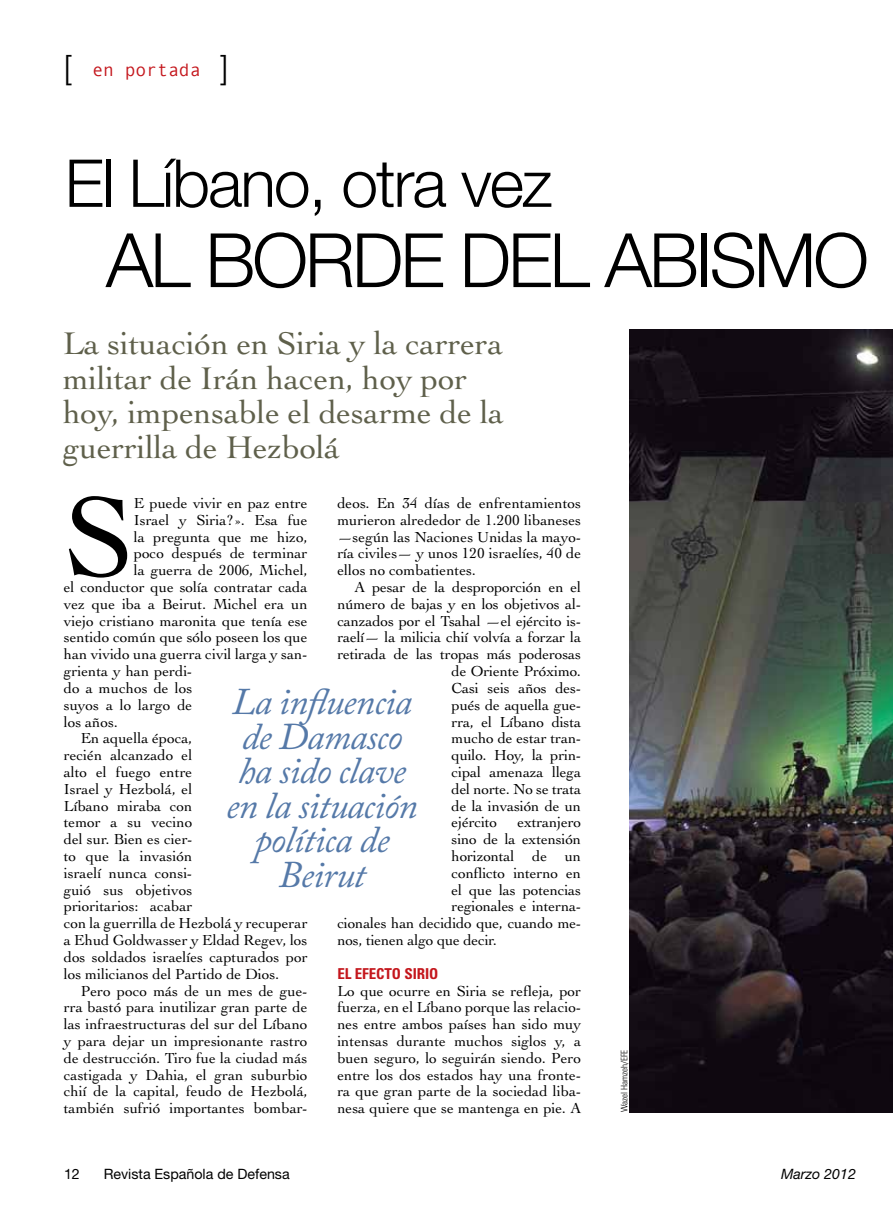
<style>
.page{position:relative;width:893px;height:1217px;background:#fff}
.page>*{position:absolute;margin:0;border:0;box-sizing:border-box;transform-origin:0 0}
.t1{font:118.05px "Cochin";color:#000}
.t2{font:300 75px "Helvetica Neue";letter-spacing:-.04em;color:#000}
.t3{font:300 66px "Helvetica Neue";letter-spacing:-.03em;color:#000}
.t4{font:italic 37.5px/34.5px "Adobe Caslon Pro";letter-spacing:-.02em;color:#5579a8;text-align:center}
.t5{font:33px/34.5px "Cochin";letter-spacing:-.005em;color:#5f604b}
.t6{font:18px "Monotypecom";color:#c4161c}
.t7{font:15.3px/16.8px "Cochin";color:#000;text-align:justify}
.t8{font:700 condensed 15px "Univers";letter-spacing:-.005em;color:#c4161c}
.t9{font:14.25px "Helvetica Neue";color:#000}
.t10{font:italic 14.25px "Helvetica Neue";color:#000}
.t11{font:300 condensed 9px "Univers";letter-spacing:-.005em;color:#000}
.s1{font-family:"Helvetica Neue";font-weight:300;font-size:33px;color:#000}
</style>
<div class="page">
<img style="left:630px;top:329px;width:263px;height:782px">
<p class="t6" style="left:64px;top:59px;width:166px"><span class="s1">[</span> en portada <span class="s1">]</span></p>
<h3 class="t3" style="left:65px;top:143px;width:489px">El Líbano, otra vez</h3>
<h2 class="t2" style="left:106px;top:214px;width:764px">al borde del abismo</h2>
<h3 class="t5" style="left:63px;top:326px;width:442px">La situación en Siria y la carrera militar de Irán hacen, hoy por hoy, impensable el desarme de la guerrilla de Hezbolá</h3>
<h1 class="t1" style="left:64px;top:469px;width:72px">S</h1>
<p class="t7" style="left:134px;top:494px;width:175px">e puede vivir en paz entre</p>
<p class="t7" style="left:337px;top:494px;width:245px">deos. En 34 días de enfrentamientos murieron alrededor de 1.200 libaneses —según las Naciones Unidas la mayo&shy;ría civiles— y unos 120 israelíes, 40 de ellos no combatientes.</p>
<p class="t7" style="left:354px;top:578px;width:228px">A pesar de la desproporción en el</p>
<p class="t7" style="left:337px;top:595px;width:245px">número de bajas y en los objetivos al-</p>
<p class="t7" style="left:337px;top:612px;width:245px">canzados por el Tsahal —el ejército is-</p>
<p class="t7" style="left:337px;top:629px;width:245px">raelí— la milicia chií volvía a forzar la</p>
<p class="t7" style="left:337px;top:645px;width:245px">retirada de las tropas más poderosas</p>
<p class="t7" style="left:452px;top:662px;width:131px">de Oriente Próximo.</p>
<p class="t7" style="left:452px;top:679px;width:131px">Casi seis años des-</p>
<p class="t7" style="left:452px;top:696px;width:131px">pués de aquella gue-</p>
<p class="t7" style="left:452px;top:713px;width:131px">rra, el Líbano dista</p>
<p class="t7" style="left:452px;top:729px;width:131px">mucho de estar tran-</p>
<p class="t7" style="left:452px;top:746px;width:131px">quilo. Hoy, la prin-</p>
<p class="t7" style="left:452px;top:763px;width:131px">cipal amenaza llega</p>
<p class="t7" style="left:452px;top:780px;width:131px">del norte. No se trata</p>
<p class="t7" style="left:452px;top:797px;width:131px">de la invasión de un</p>
<p class="t7" style="left:452px;top:813px;width:47px">ejército</p>
<p class="t7" style="left:517px;top:813px;width:65px">extranjero</p>
<p class="t7" style="left:452px;top:830px;width:131px">sino de la extensión</p>
<p class="t7" style="left:452px;top:847px;width:131px">horizontal de un</p>
<p class="t7" style="left:452px;top:864px;width:131px">conflicto interno en</p>
<p class="t7" style="left:452px;top:881px;width:131px">el que las potencias</p>
<p class="t7" style="left:452px;top:897px;width:131px">regionales e interna-</p>
<p class="t7" style="left:337px;top:914px;width:245px">cionales han decidido que, cuando me-</p>
<p class="t7" style="left:337px;top:931px;width:161px">nos, tienen algo que decir.</p>
<p class="t8" style="left:337px;top:963px;width:103px">EL EFECTO SIRIO</p>
<p class="t7" style="left:337px;top:981px;width:245px">Lo que ocurre en Siria se refleja, por fuerza, en el Líbano porque las relacio&shy;nes entre ambos países han sido muy intensas durante muchos siglos y, a buen seguro, lo seguirán siendo. Pero entre los dos estados hay una fronte&shy;ra que gran parte de la sociedad liba&shy;nesa quiere que se mantenga en pie. A</p>
<p class="t7" style="left:134px;top:511px;width:175px">Israel y Siria?». Esa fue</p>
<p class="t7" style="left:134px;top:528px;width:175px">la pregunta que me hizo,</p>
<p class="t7" style="left:134px;top:545px;width:175px">poco después de terminar</p>
<p class="t7" style="left:134px;top:561px;width:175px">la guerra de 2006, Michel,</p>
<p class="t7" style="left:64px;top:578px;width:245px">el conductor que solía contratar cada</p>
<p class="t7" style="left:64px;top:595px;width:245px">vez que iba a Beirut. Michel era un</p>
<p class="t7" style="left:64px;top:612px;width:245px">viejo cristiano maronita que tenía ese</p>
<p class="t7" style="left:64px;top:629px;width:245px">sentido común que sólo poseen los que</p>
<p class="t7" style="left:64px;top:645px;width:245px">han vivido una guerra civil larga y san-</p>
<p class="t7" style="left:64px;top:662px;width:130px">grienta y han perdi-</p>
<p class="t7" style="left:64px;top:679px;width:130px">do a muchos de los</p>
<p class="t7" style="left:64px;top:696px;width:130px">suyos a lo largo de</p>
<p class="t7" style="left:64px;top:713px;width:56px">los años.</p>
<p class="t7" style="left:81px;top:729px;width:113px">En aquella época,</p>
<p class="t7" style="left:64px;top:746px;width:130px">recién alcanzado el</p>
<p class="t7" style="left:64px;top:763px;width:130px">alto el fuego entre</p>
<p class="t7" style="left:64px;top:780px;width:130px">Israel y Hezbolá, el</p>
<p class="t7" style="left:64px;top:797px;width:130px">Líbano miraba con</p>
<p class="t7" style="left:64px;top:813px;width:130px">temor a su vecino</p>
<p class="t7" style="left:64px;top:830px;width:130px">del sur. Bien es cier-</p>
<p class="t7" style="left:64px;top:847px;width:130px">to que la invasión</p>
<p class="t7" style="left:64px;top:864px;width:130px">israelí nunca consi-</p>
<p class="t7" style="left:64px;top:881px;width:130px">guió sus objetivos</p>
<p class="t7" style="left:64px;top:897px;width:130px">prioritarios: acabar</p>
<p class="t7" style="left:64px;top:914px;width:245px">con la guerrilla de Hezbolá y recuperar</p>
<p class="t7" style="left:64px;top:931px;width:245px">a Ehud Goldwasser y Eldad Regev, los</p>
<p class="t7" style="left:64px;top:948px;width:245px">dos soldados israelíes capturados por</p>
<p class="t7" style="left:64px;top:965px;width:217px">los milicianos del Partido de Dios.</p>
<p class="t7" style="left:81px;top:981px;width:228px">Pero poco más de un mes de gue-</p>
<p class="t7" style="left:64px;top:998px;width:245px">rra bastó para inutilizar gran parte de</p>
<p class="t7" style="left:64px;top:1015px;width:245px">las infraestructuras del sur del Líbano</p>
<p class="t7" style="left:64px;top:1032px;width:245px">y para dejar un impresionante rastro</p>
<p class="t7" style="left:64px;top:1049px;width:245px">de destrucción. Tiro fue la ciudad más</p>
<p class="t7" style="left:64px;top:1065px;width:245px">castigada y Dahia, el gran suburbio</p>
<p class="t7" style="left:64px;top:1082px;width:245px">chií de la capital, feudo de Hezbolá,</p>
<p class="t7" style="left:64px;top:1099px;width:245px">también sufrió importantes bombar-</p>
<h3 class="t4" style="left:226px;top:684px;width:193px">La influencia de Damasco ha sido clave en la situación política de<br>Beirut</h3>
<p class="t11" style="left:619px;top:1111px;width:64px;rotate:-90deg">Wazel Hamzeh/EFE</p>
<p class="t9" style="left:64px;top:1164px;width:17px">12</p>
<p class="t9" style="left:104px;top:1164px;width:188px">Revista Española de Defensa</p>
<p class="t10" style="left:781px;top:1164px;width:76px">Marzo 2012</p>
</div>
